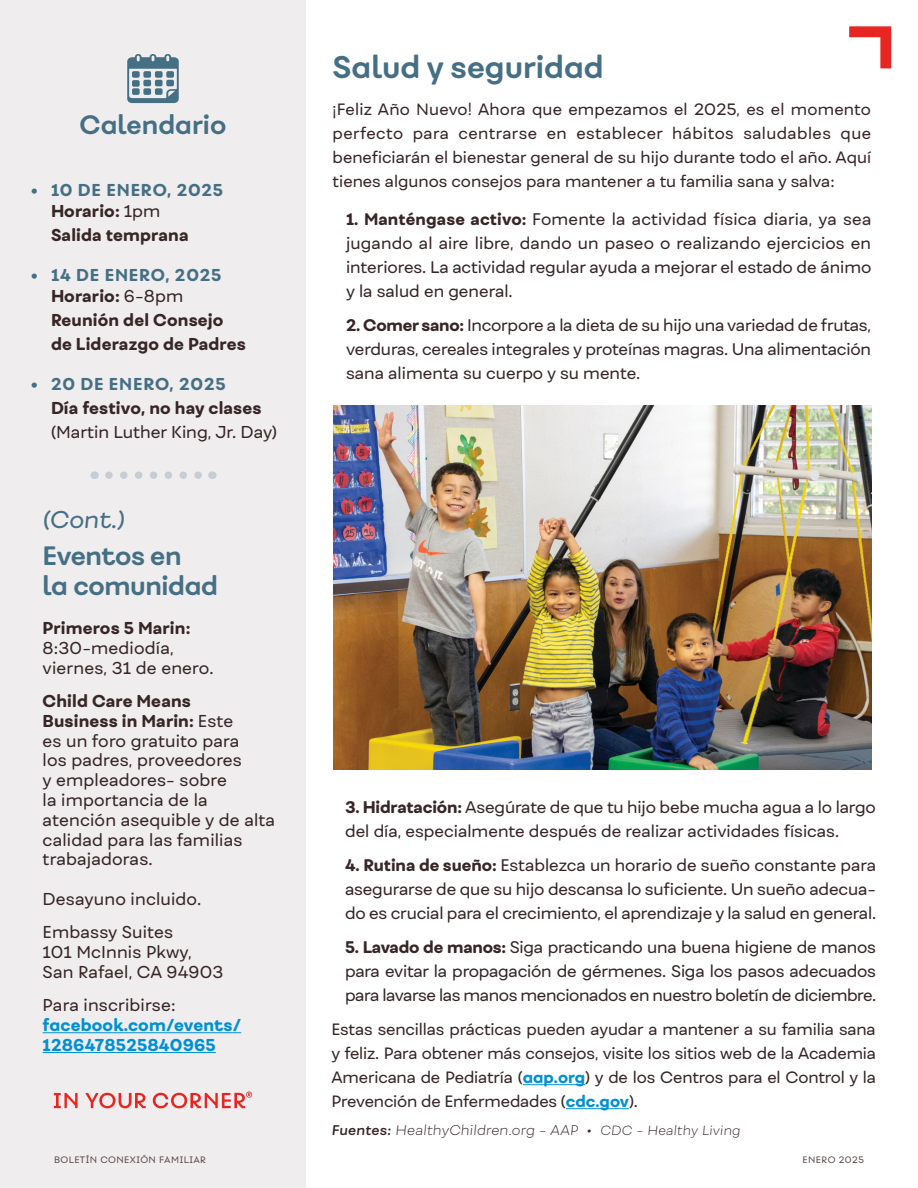
<style>
.page{position:relative;width:918px;height:1188px;background:#fff}
.page>*{position:absolute;margin:0;border:0;box-sizing:border-box;transform-origin:0 0}
.Paragraph_Style_4{font:700 30px "Fibra One Alt";color:#456f84}
.t1{font:700 25.5px/30px "Fibra One Alt";letter-spacing:-.015em;color:#456f84}
.t2{font:italic 23.25px "Fibra One Alt";color:#456f84}
.t3{font:16.5px/19.8px "Fibra One";letter-spacing:.01em;color:#372527}
.t4{font:800 16.5px/21px "Fibra One Alt";letter-spacing:.05em;color:#456f84}
.t5{font:800 16.5px/19.8px "Fibra One Alt";letter-spacing:.01em;color:#0090d4}
.t6{font:800 16.5px/24px "Fibra One";letter-spacing:.01em;color:#372527}
.Paragraph_Style_4-2{font:16.2px/24px "Fibra One";letter-spacing:-.01em;color:#372527;text-align:justify}
.Paragraph_Style_4-3{font:15.75px/24px "Fibra One";letter-spacing:-.01em;color:#372527;text-align:justify}
.Paragraph_Style_4-4{font:italic 200 13.5px "Fibra One";letter-spacing:.02em;color:#372527}
.t7{font:9px "Fibra One Alt";letter-spacing:.05em;color:#5e4d4e}
.s1{font-family:"Fibra One";color:#372527}
.s2{font-family:"Fibra One";font-weight:400;color:#372527}
.s3{font-family:"Fibra One Alt";font-weight:800;color:#456f84}
.s4{font-weight:800}
.s5{font-family:"Fibra One Alt";font-weight:800;color:#0090d4}
.s6{font-weight:600}
.s7{font-size:12.75px}
</style>
<div class="page">
<div style="left:0;top:0;width:306px;height:1188px;background:#efeded"></div>
<svg style="left:849px;top:26px;width:42px;height:42px"></svg>
<svg style="left:127px;top:54px;width:52px;height:49px"></svg>
<svg style="left:109px;top:471px;width:93px;height:8px"></svg>
<svg style="left:54px;top:1093px;width:24px;height:15px"></svg>
<svg style="left:85px;top:1093px;width:61px;height:15px"></svg>
<svg style="left:153px;top:1091px;width:99px;height:17px"></svg>
<hr style="left:43px;top:1032px;width:198px;height:1px;background:#0090d4">
<hr style="left:43px;top:1052px;width:173px;height:1px;background:#0090d4">
<hr style="left:523px;top:1084px;width:62px;height:1px;background:#0090d4">
<hr style="left:566px;top:1108px;width:63px;height:1px;background:#0090d4">
<img style="left:333px;top:405px;width:539px;height:365px">
<p class="t1" style="left:80px;top:110px;width:148px">Calendario</p>
<p class="t4" style="left:51px;top:179px;width:174px;text-indent:-20px">• 10 DE ENERO, 2025<br><span class="s1">Horario:</span> <span class="s2">1pm</span></p>
<p class="t6" style="left:51px;top:223px;width:139px">Salida temprana</p>
<p class="t4" style="left:51px;top:264px;width:172px;text-indent:-20px">• 14 DE ENERO, 2025<br><span class="s1">Horario:</span> <span class="s2">6-8pm</span></p>
<p class="t6" style="left:51px;top:308px;width:196px">Reunión del Consejo de Liderazgo de Padres</p>
<p class="t3" style="left:51px;top:372px;width:228px;line-height:24px;text-indent:-20px"><span class="s3">• 20 DE ENERO, 2025<br></span><span class="s4">Día festivo, no hay clases </span>(Martin Luther King, Jr. Day)</p>
<p class="t2" style="left:43px;top:505px;width:83px">(Cont.)</p>
<p class="t1" style="left:43px;top:540px;width:177px">Eventos en<br>la comunidad</p>
<p class="t3" style="left:43px;top:618px;width:172px"><span class="s4">Primeros 5 Marin:<br></span>8:30-mediodía, viernes, 31 de enero.</p>
<p class="t3" style="left:43px;top:691px;width:234px"><span class="s4">Child Care Means<br>Business in Marin:</span> Este<br>es un foro gratuito para<br>los padres, proveedores<br>y empleadores- sobre<br>la importancia de la atención asequible y de alta calidad para las familias trabajadoras.</p>
<p class="t3" style="left:43px;top:889px;width:160px">Desayuno incluido.</p>
<p class="t3" style="left:43px;top:922px;width:182px">Embassy Suites<br>101 McInnis Pkwy,<br>San Rafael, CA 94903</p>
<p class="t5" style="left:43px;top:995px;width:200px"><span class="s2">Para inscribirse: </span>facebook.com/events/<br>1286478525840965</p>
<p class="Paragraph_Style_4" style="left:333px;top:48px;width:273px">Salud y seguridad</p>
<p class="Paragraph_Style_4-3" style="left:333px;top:97px;width:540px">¡Feliz Año Nuevo! Ahora que empezamos el 2025, es el momento perfecto para centrarse en establecer hábitos saludables que beneficiarán el bienestar general de su hijo durante todo el año. Aquí tienes algunos consejos para mantener a tu familia sana y salva:</p>
<p class="Paragraph_Style_4-2" style="left:346px;top:207px;width:527px"><span class="s4">1. Manténgase activo:</span> Fomente la actividad física diaria, ya sea jugando al aire libre, dando un paseo o realizando ejercicios en interiores. La actividad regular ayuda a mejorar el estado de ánimo y la salud en general.</p>
<p class="Paragraph_Style_4-2" style="left:346px;top:313px;width:527px"><span class="s4">2. Comer sano:</span> Incorpore a la dieta de su hijo una variedad de frutas, verduras, cereales integrales y proteínas magras. Una alimentación sana alimenta su cuerpo y su mente.</p>
<p class="Paragraph_Style_4-2" style="left:345px;top:795px;width:532px"><span class="s4">3. Hidratación:</span> Asegúrate de que tu hijo bebe mucha agua a lo largo del día, especialmente después de realizar actividades físicas.</p>
<p class="Paragraph_Style_4-2" style="left:345px;top:853px;width:533px"><span class="s4">4. Rutina de sueño:</span> Establezca un horario de sueño constante para asegurarse de que su hijo descansa lo suficiente. Un sueño adecua&shy;do es crucial para el crecimiento, el aprendizaje y la salud en general.</p>
<p class="Paragraph_Style_4-2" style="left:345px;top:935px;width:533px"><span class="s4">5. Lavado de manos:</span> Siga practicando una buena higiene de manos para evitar la propagación de gérmenes. Siga los pasos adecuados para lavarse las manos mencionados en nuestro boletín de diciembre.</p>
<p class="Paragraph_Style_4-3" style="left:332px;top:1017px;width:546px">Estas sencillas prácticas pueden ayudar a mantener a su familia sana y feliz. Para obtener más consejos, visite los sitios web de la Academia Americana de Pediatría (<span class="s5">aap.org</span>) y de los Centros para el Control y la Prevención de Enfermedades (<span class="s5">cdc.gov</span>).</p>
<p class="Paragraph_Style_4-4" style="left:332px;top:1122px;width:410px"><span class="s6">Fuentes:</span> HealthyChildren.org - AAP • <span class="s7">CDC - Healthy Living</span></p>
<p class="t7" style="left:54px;top:1154px;width:153px">BOLETÍN CONEXIÓN FAMILIAR</p>
<p class="t7" style="left:803px;top:1154px;width:63px">ENERO 2025</p>
</div>
